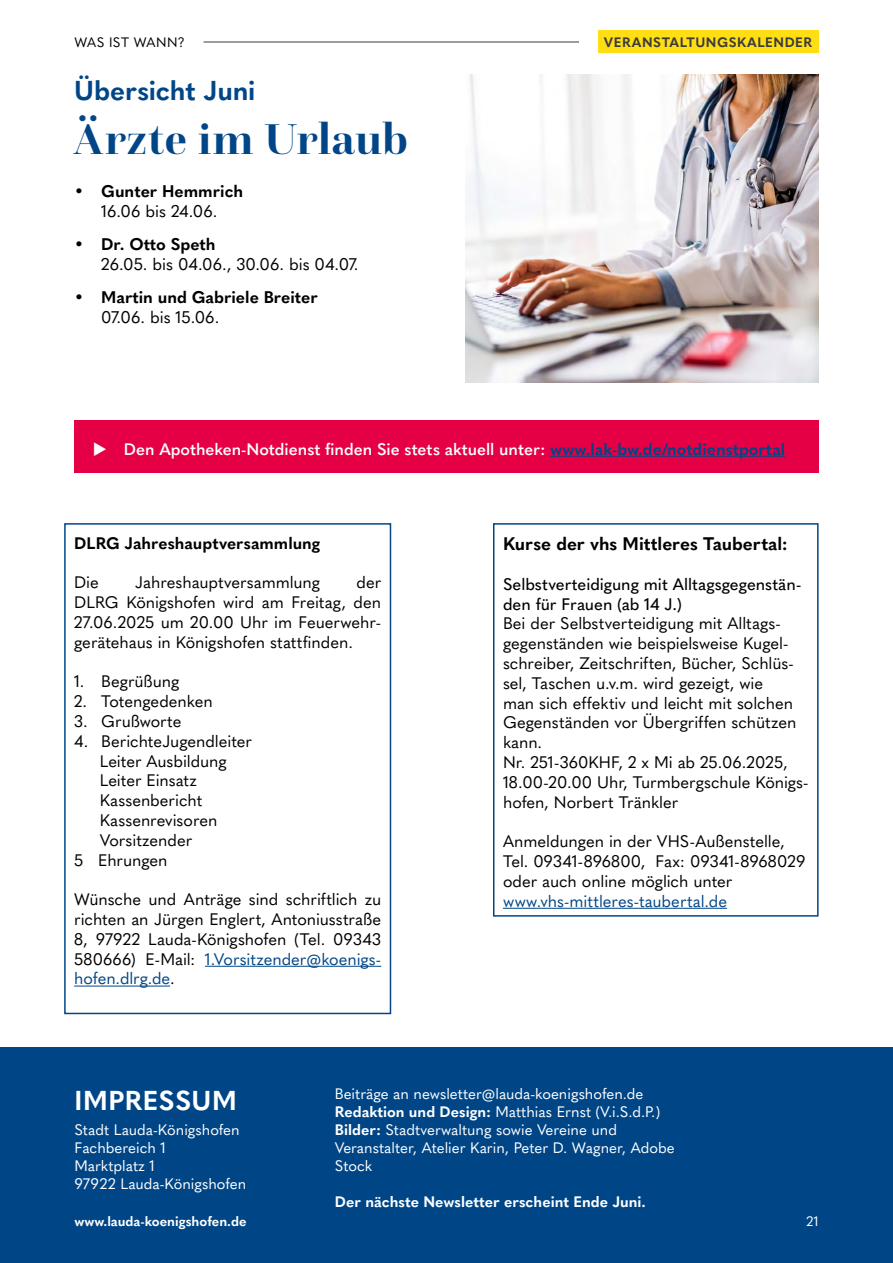
<style>
.page{position:relative;width:893px;height:1263px;background:#fff}
.page>*{position:absolute;margin:0;border:0;box-sizing:border-box;transform-origin:0 0}
.t1{font:700 45px "Questa Grande";letter-spacing:.02em;color:#004687}
.t2{font:700 27px "Quasimoda";letter-spacing:-.005em;color:#004687}
.t3{font:700 27px "Quasimoda";letter-spacing:.025em;color:#fff}
.t4{font:700 18px "Quasimoda";letter-spacing:-.005em;color:#000}
.t5{font:16.65px "Quasimoda";color:#000}
.t6{font:700 16.65px "Quasimoda";color:#000}
.t7{font:16.5px/19.8px "Quasimoda";color:#000;text-align:justify}
.t8{font:600 16.5px "Quasimoda";color:#fff}
.t9{font:500 16.5px/19.8px "Quasimoda";color:#000}
.t10{font:16.5px "Quasimoda";color:#004687}
.t11{font:700 16.5px "Quasimoda";color:#000}
.t12{font:15px/18px "Quasimoda";color:#fff}
.t13{font:700 15px "Quasimoda";color:#fff}
.t14{font:700 13.5px "Quasimoda";color:#fff}
.t15{font:700 13.5px "Quasimoda";letter-spacing:.04em;color:#3c3c3b}
.t16{font:13.5px "Quasimoda";letter-spacing:.04em;color:#000}
.t17{font:13.5px "Quasimoda";color:#fff}
.s1{font-weight:700;color:#004687}
.s2{color:#004687}
.s3{font-weight:700}
</style>
<div class="page">
<div style="left:0;top:1047px;width:893px;height:216px;background:#004687"></div>
<div style="left:74px;top:420px;width:745px;height:53px;background:#e50046"></div>
<hr style="left:550px;top:456px;width:235px;height:1px;background:#004687">
<img style="left:465px;top:74px;width:354px;height:309px">
<hr style="left:205px;top:966px;width:176px;height:1px;background:#004687">
<hr style="left:74px;top:986px;width:96px;height:1px;background:#004687">
<div style="left:64px;top:523px;width:327px;height:491px;border:2px solid #004687"></div>
<hr style="left:503px;top:908px;width:224px;height:1px;background:#004687">
<div style="left:493px;top:523px;width:326px;height:394px;border:2px solid #004687"></div>
<div style="left:598px;top:31px;width:221px;height:22px;background:#ffde14"></div>
<hr style="left:203px;top:42px;width:376px;height:1px;background:#3c3c3b">
<p class="t16" style="left:74px;top:32px;width:112px">WAS IST WANN?</p>
<p class="t15" style="left:604px;top:32px;width:210px">VERANSTALTUNGSKALENDER</p>
<h2 class="t2" style="left:74px;top:69px;width:183px">Übersicht Juni</h2>
<h1 class="t1" style="left:74px;top:111px;width:335px">Ärzte im Urlaub</h1>
<p class="t6" style="left:74px;top:179px;width:171px">• Gunter Hemmrich</p>
<p class="t5" style="left:101px;top:199px;width:118px">16.06 bis 24.06.</p>
<p class="t6" style="left:74px;top:231px;width:143px">• Dr. Otto Speth</p>
<p class="t5" style="left:101px;top:252px;width:259px">26.05. bis 04.06., 30.06. bis 04.07.</p>
<p class="t6" style="left:74px;top:284px;width:245px">• Martin und Gabriele Breiter</p>
<p class="t5" style="left:101px;top:304px;width:120px">07.06. bis 15.06.</p>
<p class="t8" style="left:93px;top:436px;width:694px">◆ Den Apotheken-Notdienst finden Sie stets aktuell unter: <span class="s1">www.lak-bw.de/notdienstportal</span></p>
<p class="t11" style="left:74px;top:530px;width:248px">DLRG Jahreshauptversammlung</p>
<p class="t7" style="left:74px;top:571px;width:26px">Die</p>
<p class="t7" style="left:135px;top:571px;width:186px">Jahreshauptversammlung</p>
<p class="t7" style="left:74px;top:571px;width:309px;text-indent:282px">der DLRG Königshofen wird am Freitag, den 27.06.2025 um 20.00 Uhr im Feuerwehr&shy;gerätehaus in Königshofen stattfinden.</p>
<p class="t7" style="left:74px;top:670px;width:107px">1. Begrüßung</p>
<p class="t7" style="left:74px;top:690px;width:140px">2. Totengedenken</p>
<p class="t7" style="left:74px;top:710px;width:109px">3. Grußworte</p>
<p class="t7" style="left:74px;top:730px;width:179px">4. BerichteJugendleiter</p>
<p class="t7" style="left:100px;top:750px;width:128px">Leiter Ausbildung</p>
<p class="t7" style="left:100px;top:769px;width:99px">Leiter Einsatz</p>
<p class="t7" style="left:100px;top:789px;width:104px">Kassenbericht</p>
<p class="t7" style="left:100px;top:809px;width:119px">Kassenrevisoren</p>
<p class="t7" style="left:100px;top:829px;width:94px">Vorsitzender</p>
<p class="t7" style="left:74px;top:849px;width:95px">5 Ehrungen</p>
<p class="t7" style="left:74px;top:888px;width:309px">Wünsche und Anträge sind schriftlich zu richten an Jürgen Englert, Antoniusstraße 8, 97922 Lauda-Königshofen (Tel. 09343<br>580666) E-Mail: <span class="s2">1.Vorsitzender@koenigs&shy;hofen.dlrg.de</span>.</p>
<p class="t4" style="left:503px;top:530px;width:286px">Kurse der vhs Mittleres Taubertal:</p>
<p class="t9" style="left:503px;top:573px;width:300px">Selbstverteidigung mit Alltagsgegenstän&shy;den für Frauen (ab 14 J.)</p>
<p class="t7" style="left:503px;top:612px;width:307px;text-align:left">Bei der Selbstverteidigung mit Alltags&shy;gegenständen wie beispielsweise Kugel&shy;schreiber, Zeitschriften, Bücher, Schlüs&shy;sel, Taschen u.v.m. wird gezeigt, wie<br>man sich effektiv und leicht mit solchen Gegenständen vor Übergriffen schützen kann.<br>Nr. 251-360KHF, 2 x Mi ab 25.06.2025, 18.00-20.00 Uhr, Turmbergschule Königs&shy;hofen, Norbert Tränkler</p>
<p class="t7" style="left:503px;top:830px;width:304px;text-align:left">Anmeldungen in der VHS-Außenstelle,<br>Tel. 09341-896800, Fax: 09341-8968029 oder auch online möglich unter</p>
<p class="t10" style="left:503px;top:888px;width:226px">www.vhs-mittleres-taubertal.de</p>
<h2 class="t3" style="left:74px;top:1079px;width:164px">IMPRESSUM</h2>
<p class="t12" style="left:335px;top:1083px;width:341px">Beiträge an newsletter@lauda-koenigshofen.de <span class="s3">Redaktion und Design:</span> Matthias Ernst (V.i.S.d.P.)<br><span class="s3">Bilder:</span> Stadtverwaltung sowie Vereine und Veranstalter, Atelier Karin, Peter D. Wagner, Adobe Stock</p>
<p class="t13" style="left:335px;top:1190px;width:313px">Der nächste Newsletter erscheint Ende Juni.</p>
<p class="t12" style="left:74px;top:1119px;width:173px">Stadt Lauda-Königshofen<br>Fachbereich 1<br>Marktplatz 1<br>97922 Lauda-Königshofen</p>
<p class="t14" style="left:74px;top:1210px;width:174px">www.lauda-koenigshofen.de</p>
<p class="t17" style="left:806px;top:1211px;width:14px">21</p>
</div>
